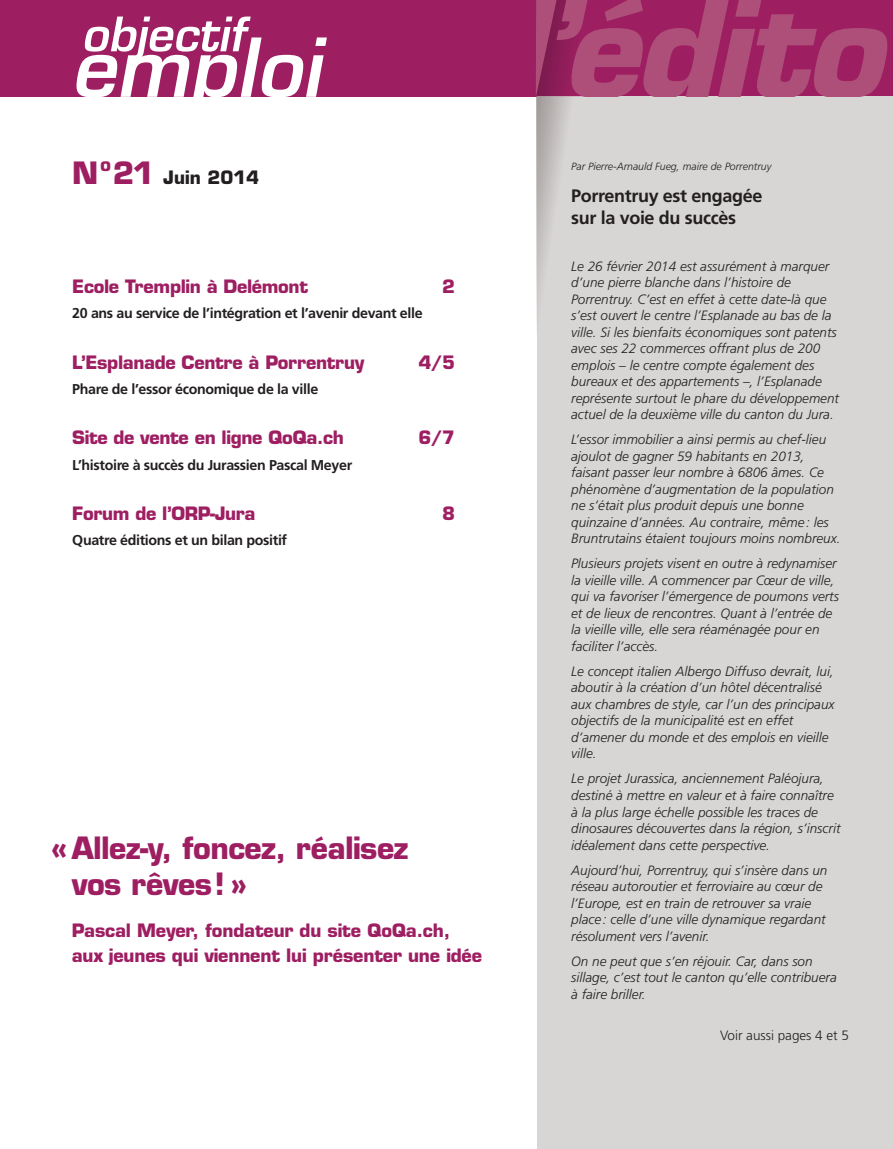
<style>
.page{position:relative;width:893px;height:1149px;background:#fff}
.page>*{position:absolute;margin:0;border:0;box-sizing:border-box;transform-origin:0 0}
.t1{font:700 30px/36px "Eurostile LT Std";letter-spacing:-.02em;color:#9e1e62}
.t2{font:700 18px/25.5px "Eurostile LT Std";letter-spacing:-.01em;color:#9e1e62}
.t3{font:700 18px/21.6px "Frutiger LT Std";letter-spacing:-.02em;color:#231f20}
.t4{font:700 18px "Eurostile LT Std";color:#231f20}
.t5{font:700 14.25px "Frutiger LT Std";letter-spacing:-.025em;color:#231f20}
.t6{font:italic 300 13.5px/16.5px "Frutiger LT Std";color:#231f20}
.t7{font:300 13.5px "Frutiger LT Std";color:#231f20}
.t8{font:italic 300 10.5px "Frutiger LT Std";color:#231f20}
.s1{font-size:30px;color:#9e1e62}
</style>
<div class="page">
<div style="left:0;top:0;width:893px;height:96px;background:#9e1e62"></div>
<svg style="left:75px;top:17px;width:252px;height:80px"></svg>
<div style="left:537px;top:96px;width:356px;height:1052px;background:#d8d6d5"></div>
<img style="left:536px;top:96px;width:1px;height:230px">
<svg style="left:536px;top:0;width:352px;height:96px"></svg>
<h2 class="t4" style="left:72px;top:169px;width:188px"><span class="s1">Nº21</span> Juin 2014</h2>
<h2 class="t2" style="left:72px;top:274px;width:237px">Ecole Tremplin à Delémont</h2>
<h2 class="t2" style="left:442px;top:274px;width:14px">2</h2>
<p class="t5" style="left:72px;top:306px;width:352px">20 ans au service de l’intégration et l’avenir devant elle</p>
<h2 class="t2" style="left:72px;top:350px;width:294px">L’Esplanade Centre à Porrentruy</h2>
<h2 class="t2" style="left:418px;top:350px;width:38px">4/5</h2>
<p class="t5" style="left:72px;top:382px;width:247px">Phare de l’essor économique de la ville</p>
<h2 class="t2" style="left:72px;top:426px;width:273px">Site de vente en ligne QoQa.ch</h2>
<h2 class="t2" style="left:418px;top:426px;width:38px">6/7</h2>
<p class="t5" style="left:72px;top:457px;width:281px">L’histoire à succès du Jurassien Pascal Meyer</p>
<h2 class="t2" style="left:72px;top:502px;width:185px">Forum de l’ORP-Jura</h2>
<h2 class="t2" style="left:442px;top:502px;width:14px">8</h2>
<p class="t5" style="left:72px;top:533px;width:216px">Quatre éditions et un bilan positif</p>
<h1 class="t1" style="left:72px;top:832px;width:338px;text-indent:-21px">« Allez-y, foncez, réalisez vos rêves ! »</h1>
<h2 class="t2" style="left:72px;top:918px;width:412px">Pascal Meyer, fondateur du site QoQa.ch, aux jeunes qui viennent lui présenter une idée</h2>
<p class="t8" style="left:571px;top:161px;width:202px">Par Pierre-Arnauld Fueg, maire de Porrentruy</p>
<h2 class="t3" style="left:571px;top:186px;width:193px">Porrentruy est engagée sur la voie du succès</h2>
<p class="t6" style="left:571px;top:258px;width:269px">Le 26 février 2014 est assurément à marquer d’une pierre blanche dans l’histoire de Porrentruy. C’est en effet à cette date-là que s’est ouvert le centre l’Esplanade au bas de la ville. Si les bienfaits économiques sont patents avec ses 22 commerces offrant plus de 200 emplois – le centre compte également des bureaux et des appartements –, l’Esplanade représente surtout le phare du développement actuel de la deuxième ville du canton du Jura.</p>
<p class="t6" style="left:571px;top:432px;width:271px">L’essor immobilier a ainsi permis au chef-lieu ajoulot de gagner 59 habitants en 2013, faisant passer leur nombre à 6806 âmes. Ce phénomène d’augmentation de la population ne s’était plus produit depuis une bonne quinzaine d’années. Au contraire, même : les Bruntrutains étaient toujours moins nombreux.</p>
<p class="t6" style="left:571px;top:556px;width:269px">Plusieurs projets visent en outre à redynamiser la vieille ville. A commencer par Cœur de ville, qui va favoriser l’émergence de poumons verts et de lieux de rencontres. Quant à l’entrée de la vieille ville, elle sera réaménagée pour en faciliter l’accès.</p>
<p class="t6" style="left:571px;top:663px;width:265px">Le concept italien Albergo Diffuso devrait, lui, aboutir à la création d’un hôtel décentralisé aux chambres de style, car l’un des principaux objectifs de la municipalité est en effet d’amener du monde et des emplois en vieille ville.</p>
<p class="t6" style="left:571px;top:771px;width:271px">Le projet Jurassica, anciennement Paléojura, destiné à mettre en valeur et à faire connaître à la plus large échelle possible les traces de dinosaures découvertes dans la région, s’inscrit idéalement dans cette perspective.</p>
<p class="t6" style="left:571px;top:862px;width:258px">Aujourd’hui, Porrentruy, qui s’insère dans un réseau autoroutier et ferroviaire au cœur de l’Europe, est en train de retrouver sa vraie place : celle d’une ville dynamique regardant résolument vers l’avenir.</p>
<p class="t6" style="left:571px;top:953px;width:267px">On ne peut que s’en réjouir. Car, dans son sillage, c’est tout le canton qu’elle contribuera à faire briller.</p>
<p class="t7" style="left:720px;top:1028px;width:131px">Voir aussi pages 4 et 5</p>
</div>
